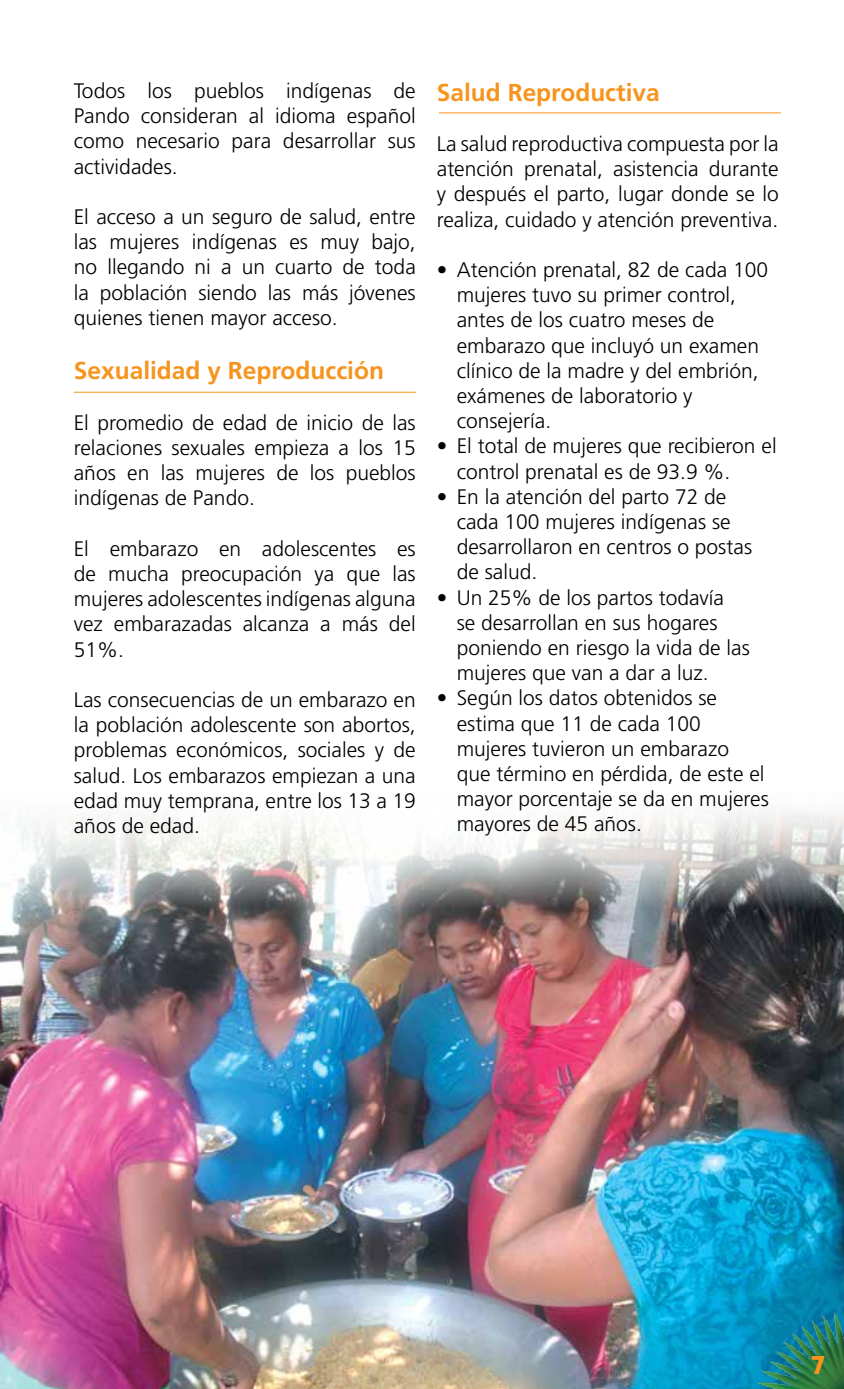
<style>
.page{position:relative;width:844px;height:1389px;background:#fff}
.page>*{position:absolute;margin:0;border:0;box-sizing:border-box;transform-origin:0 0}
.t1{font:700 24.5px "Frutiger LT Std";color:#f7941e}
.t2{font:700 24.5px "Hermes";color:#f7941e}
.t3{font:300 21px/25.2px "Frutiger LT Std";color:#000;text-align:justify}
</style>
<div class="page">
<img style="left:0;top:810px;width:843px;height:579px">
<hr style="left:74px;top:392px;width:341px;height:1px;background:#f7941e">
<hr style="left:439px;top:112px;width:341px;height:1px;background:#f7941e">
<img style="left:750px;top:1303px;width:93px;height:86px">
<p class="t3" style="left:74px;top:79px;width:343px">Todos los pueblos indígenas de Pando consideran al idioma español como necesario para desarrollar sus actividades.</p>
<p class="t3" style="left:74px;top:205px;width:343px">El acceso a un seguro de salud, entre las mujeres indígenas es muy bajo, no llegando ni a un cuarto de toda la población siendo las más jóvenes quienes tienen mayor acceso.</p>
<p class="t1" style="left:74px;top:357px;width:311px">Sexualidad y Reproducción</p>
<p class="t3" style="left:74px;top:410px;width:343px">El promedio de edad de inicio de las relaciones sexuales empieza a los 15 años en las mujeres de los pueblos indígenas de Pando.</p>
<p class="t3" style="left:74px;top:536px;width:343px">El embarazo en adolescentes es de mucha preocupación ya que las mujeres adolescentes indígenas alguna vez embarazadas alcanza a más del 51%.</p>
<p class="t3" style="left:74px;top:688px;width:343px">Las consecuencias de un embarazo en la población adolescente son abortos, problemas económicos, sociales y de salud. Los embarazos empiezan a una edad muy temprana, entre los 13 a 19 años de edad.</p>
<p class="t1" style="left:436px;top:78px;width:224px">Salud Reproductiva</p>
<p class="t3" style="left:436px;top:132px;width:343px">La salud reproductiva compuesta por la atención prenatal, asistencia durante y después el parto, lugar donde se lo realiza, cuidado y atención preventiva.</p>
<p class="t3" style="left:456px;top:258px;width:313px;text-align:left;text-indent:-20px">• Atención prenatal, 82 de cada 100 mujeres tuvo su primer control, antes de los cuatro meses de embarazo que incluyó un examen clínico de la madre y del embrión, exámenes de laboratorio y consejería.</p>
<p class="t3" style="left:456px;top:434px;width:321px;text-indent:-20px">• El total de mujeres que recibieron el control prenatal es de 93.9 %.</p>
<p class="t3" style="left:456px;top:484px;width:297px;text-align:left;text-indent:-20px">• En la atención del parto 72 de cada 100 mujeres indígenas se desarrollaron en centros o postas de salud.</p>
<p class="t3" style="left:456px;top:585px;width:294px;text-align:left;text-indent:-20px">• Un 25% de los partos todavía<br>se desarrollan en sus hogares poniendo en riesgo la vida de las mujeres que van a dar a luz.</p>
<p class="t3" style="left:456px;top:686px;width:313px;text-align:left;text-indent:-20px">• Según los datos obtenidos se estima que 11 de cada 100 mujeres tuvieron un embarazo<br>que término en pérdida, de este el mayor porcentaje se da en mujeres mayores de 45 años.</p>
<p class="t2" style="left:810px;top:1349px;width:16px">7</p>
</div>
